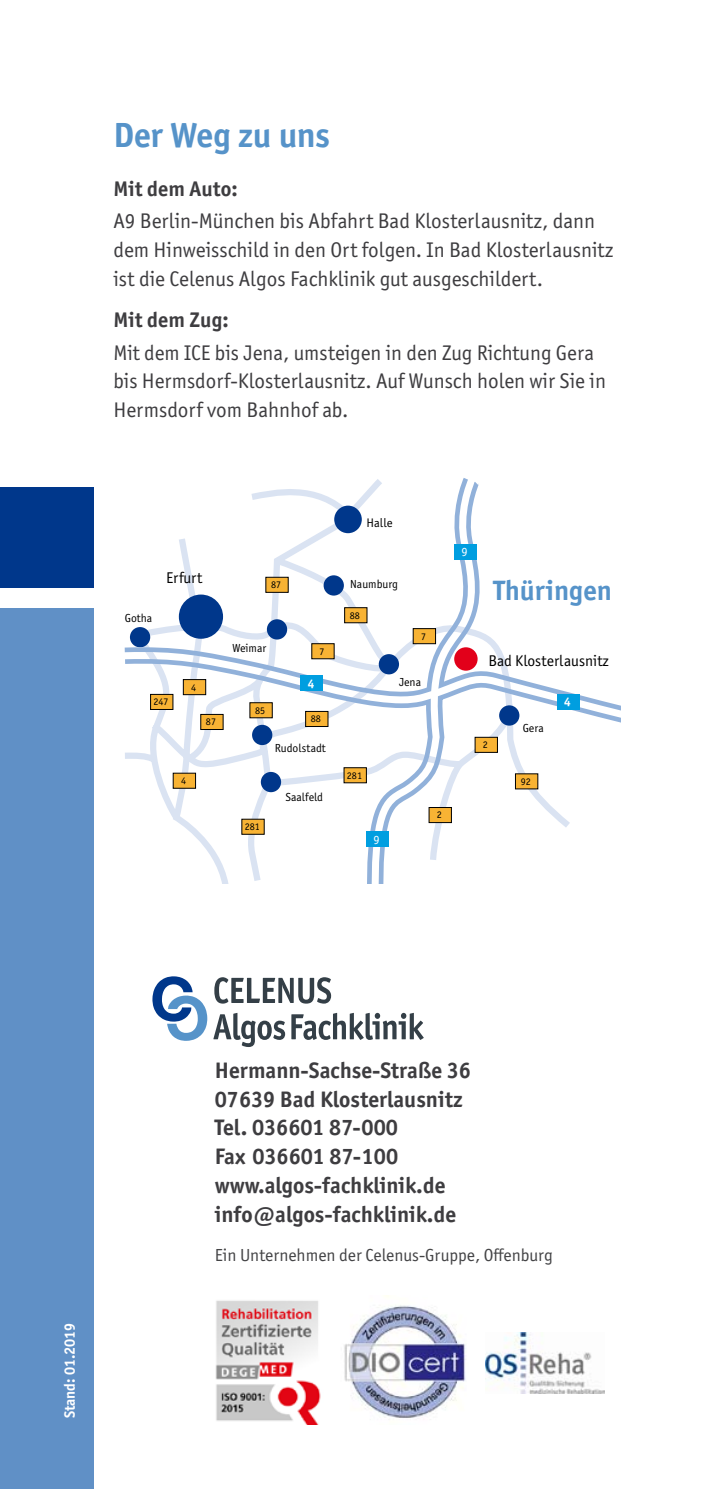
<style>
.page{position:relative;width:702px;height:1489px;background:#fff}
.page>*{position:absolute;margin:0;border:0;box-sizing:border-box;transform-origin:0 0}
.Fly_Große_Headline_b{font:700 35px "Officina Sans ITC Pro";letter-spacing:-.01em;color:#5693c9}
.t1{font:700 28px "Officina Sans ITC Pro";color:#5693c9}
.Fly_Fließtext_linksb{font:700 22.5px/28.8px "Officina Sans ITC Pro";color:#3e3d40}
.Fly_Fließtext_linksb-2{font:21.25px/28.8px "Officina Sans ITC Pro";color:#3e3d40}
.Fly_Kleine_Headline{font:700 21.25px "Officina Sans ITC Pro";letter-spacing:.005em;color:#3e3d40}
.t2{font:17.5px "Officina Sans ITC Pro";color:#434345}
.t3{font:15.5px "Officina Sans ITC Pro";color:#000}
.Fly_Fließtext_linksb-3{font:700 15px "Officina Sans ITC Pro";color:#fff}
.t4{font:12.5px "Officina Sans ITC Pro";color:#000}
.t5{font:12.5px "Officina Sans ITC Pro";color:#fff}
.t6{font:700 12.5px "Officina Sans ITC Pro";color:#fff}
.t7{font:11.75px "Officina Sans ITC Pro";color:#000}
.t8{font:10.25px "Officina Sans ITC Pro";color:#000}
</style>
<div class="page">
<div style="left:0;top:487px;width:93px;height:100px;background:#00378b"></div>
<div style="left:0;top:608px;width:93px;height:880px;background:#6090c6"></div>
<svg style="left:214px;top:977px;width:117px;height:26px"></svg>
<svg style="left:152px;top:976px;width:55px;height:64px"></svg>
<svg style="left:213px;top:1013px;width:72px;height:33px"></svg>
<svg style="left:291px;top:1012px;width:132px;height:27px"></svg>
<svg style="left:125px;top:478px;width:495px;height:405px"></svg>
<div style="left:454px;top:647px;width:23px;height:23px;background:#e2001a;border-radius:50%"></div>
<div style="left:454px;top:544px;width:22px;height:15px;background:#009ee0"></div>
<div style="left:366px;top:831px;width:23px;height:15px;background:#009ee0"></div>
<div style="left:557px;top:694px;width:22px;height:15px;background:#009ee0"></div>
<div style="left:301px;top:675px;width:22px;height:15px;background:#009ee0"></div>
<div style="left:179px;top:594px;width:44px;height:44px;background:#00378b;border-radius:50%"></div>
<img style="left:485px;top:1332px;width:119px;height:61px">
<img style="left:215px;top:1300px;width:106px;height:124px">
<img style="left:344px;top:1295px;width:122px;height:123px">
<p class="Fly_Große_Headline_b" style="left:113px;top:113px;width:218px">Der Weg zu uns</p>
<p class="Fly_Kleine_Headline" style="left:113px;top:175px;width:126px">Mit dem Auto:</p>
<p class="Fly_Fließtext_linksb-2" style="left:113px;top:206px;width:501px">A9 Berlin-München bis Abfahrt Bad Klosterlausnitz, dann dem Hinweisschild in den Ort folgen. In Bad Klosterlausnitz ist die Celenus Algos Fachklinik gut ausgeschildert.</p>
<p class="Fly_Kleine_Headline" style="left:113px;top:307px;width:117px">Mit dem Zug:</p>
<p class="Fly_Fließtext_linksb-2" style="left:113px;top:338px;width:494px">Mit dem ICE bis Jena, umsteigen in den Zug Richtung Gera bis Hermsdorf-Klosterlausnitz. Auf Wunsch holen wir Sie in<br>Hermsdorf vom Bahnhof ab.</p>
<p class="t4" style="left:366px;top:516px;width:27px">Halle</p>
<p class="t5" style="left:461px;top:544px;width:8px">9</p>
<p class="t3" style="left:166px;top:568px;width:38px">Erfurt</p>
<p class="t8" style="left:271px;top:578px;width:12px">87</p>
<p class="t7" style="left:350px;top:577px;width:49px">Naumburg</p>
<p class="t1" style="left:493px;top:573px;width:120px">Thüringen</p>
<p class="t7" style="left:125px;top:610px;width:29px">Gotha</p>
<p class="t8" style="left:350px;top:609px;width:12px">88</p>
<p class="t8" style="left:421px;top:630px;width:7px">7</p>
<p class="t7" style="left:232px;top:641px;width:35px">Weimar</p>
<p class="t8" style="left:319px;top:645px;width:7px">7</p>
<p class="t3" style="left:488px;top:651px;width:122px">Bad Klosterlausnitz</p>
<p class="t8" style="left:191px;top:681px;width:7px">4</p>
<p class="t6" style="left:308px;top:675px;width:8px">4</p>
<p class="t7" style="left:399px;top:674px;width:24px">Jena</p>
<p class="t8" style="left:153px;top:696px;width:17px">247</p>
<p class="t8" style="left:206px;top:716px;width:12px">87</p>
<p class="t8" style="left:255px;top:704px;width:12px">85</p>
<p class="t8" style="left:311px;top:713px;width:12px">88</p>
<p class="t7" style="left:522px;top:720px;width:23px">Gera</p>
<p class="t6" style="left:564px;top:694px;width:8px">4</p>
<p class="t7" style="left:275px;top:741px;width:52px">Rudolstadt</p>
<p class="t8" style="left:483px;top:738px;width:7px">2</p>
<p class="t8" style="left:181px;top:774px;width:7px">4</p>
<p class="t8" style="left:347px;top:769px;width:17px">281</p>
<p class="t8" style="left:520px;top:775px;width:12px">92</p>
<p class="t7" style="left:285px;top:790px;width:39px">Saalfeld</p>
<p class="t8" style="left:437px;top:809px;width:7px">2</p>
<p class="t8" style="left:245px;top:820px;width:17px">281</p>
<p class="t5" style="left:373px;top:831px;width:8px">9</p>
<p class="Fly_Fließtext_linksb-3" style="left:60px;top:1418px;width:97px;rotate:-90deg">Stand: 01.2019</p>
<p class="Fly_Fließtext_linksb" style="left:215px;top:1055px;width:258px">Hermann-Sachse-Straße 36<br>07639 Bad Klosterlausnitz<br>Tel. 036601 87-000<br>Fax 036601 87-100</p>
<p class="Fly_Fließtext_linksb" style="left:215px;top:1170px;width:243px">www.algos-fachklinik.de info@algos-fachklinik.de</p>
<p class="t2" style="left:215px;top:1244px;width:339px">Ein Unternehmen der Celenus-Gruppe, Offenburg</p>
</div>
